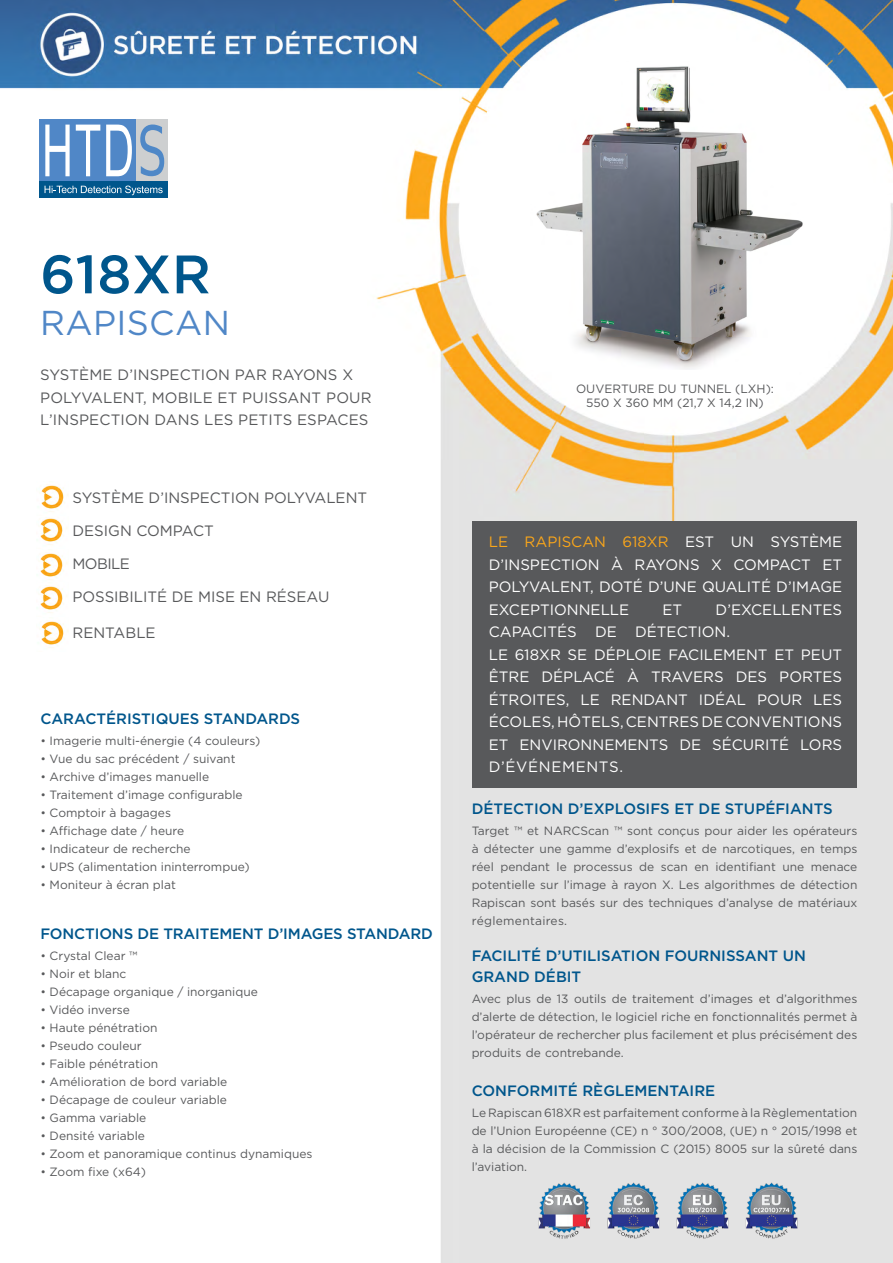
<style>
.page{position:relative;width:893px;height:1263px;background:#fff}
.page>*{position:absolute;margin:0;border:0;box-sizing:border-box;transform-origin:0 0}
.t1{font:500 54px "Gotham";letter-spacing:.01em;color:#00568c}
.t2{font:34.5px "Gotham";letter-spacing:.01em;color:#5087c7}
.t3{font:15px "Gotham";color:#fff}
.t4{font:15px/22.5px "Gotham";color:#58595b}
.t5{font:500 15px/21px "Gotham";color:#00568c}
.t6{font:15px "Gotham";color:#faa61a}
.t7{font:15px/22.5px "Gotham";letter-spacing:.045em;color:#fff}
.t8{font:12px/18px "Gotham";color:#58595b}
.s1{font-weight:300}
</style>
<div class="page">
<img style="left:0;top:0;width:893px;height:1263px">
<img style="left:36px;top:514px;width:32px;height:138px">
<div style="left:472px;top:521px;width:385px;height:266px;background:#58595b"></div>
<hr style="left:39px;top:180px;width:129px;height:1px;background:#fff">
<div style="left:39px;top:119px;width:97px;height:61px;background:#5087c7"></div>
<div style="left:136px;top:119px;width:32px;height:61px;background:#cdcfd0"></div>
<div style="left:39px;top:181px;width:129px;height:17px;background:#00568c"></div>
<svg style="left:45px;top:186px;width:118px;height:9px"></svg>
<svg style="left:45px;top:125px;width:25px;height:51px"></svg>
<svg style="left:76px;top:125px;width:24px;height:51px"></svg>
<svg style="left:106px;top:125px;width:26px;height:51px"></svg>
<svg style="left:140px;top:125px;width:24px;height:51px"></svg>
<img style="left:37px;top:482px;width:31px;height:34px">
<img style="left:531px;top:62px;width:278px;height:308px">
<img style="left:525px;top:1173px;width:283px;height:71px">
<h1 class="t1" style="left:40px;top:244px;width:172px">618XR</h1>
<h2 class="t2" style="left:40px;top:304px;width:191px">RAPISCAN</h2>
<p class="t4" style="left:40px;top:363px;width:333px">SYSTÈME D’INSPECTION PAR RAYONS X<br>POLYVALENT, MOBILE ET PUISSANT POUR ’L INSPECTION DANS LES PETITS ESPACES</p>
<p class="t4" style="left:73px;top:486px;width:296px">SYSTÈME D’INSPECTION POLYVALENT</p>
<p class="t4" style="left:73px;top:519px;width:143px">DESIGN COMPACT</p>
<p class="t4" style="left:73px;top:552px;width:59px">MOBILE</p>
<p class="t4" style="left:73px;top:585px;width:258px">POSSIBILITÉ DE MISE EN RÉSEAU</p>
<p class="t4" style="left:73px;top:621px;width:85px">RENTABLE</p>
<p class="t5" style="left:40px;top:708px;width:261px">CARACTÉRISTIQUES STANDARDS</p>
<p class="t8" style="left:40px;top:731px;width:221px"><span class="s1">•</span> Imagerie multi-énergie (4 couleurs(</p>
<p class="t8" style="left:40px;top:749px;width:197px"><span class="s1">•</span> Vue du sac précédent / suivant</p>
<p class="t8" style="left:40px;top:767px;width:170px"><span class="s1">•</span> Archive d’images manuelle</p>
<p class="t8" style="left:40px;top:785px;width:204px"><span class="s1">•</span> Traitement d’image configurable</p>
<p class="t8" style="left:40px;top:803px;width:132px"><span class="s1">•</span> Comptoir à bagages</p>
<p class="t8" style="left:40px;top:821px;width:145px"><span class="s1">•</span> Affichage date / heure</p>
<p class="t8" style="left:40px;top:839px;width:152px"><span class="s1">•</span> Indicateur de recherche</p>
<p class="t8" style="left:40px;top:857px;width:211px"><span class="s1">•</span> UPS (alimentation ininterrompue(</p>
<p class="t8" style="left:40px;top:875px;width:137px"><span class="s1">•</span> Moniteur à écran plat</p>
<p class="t5" style="left:40px;top:923px;width:394px">FONCTIONS DE TRAITEMENT D’IMAGES STANDARD</p>
<p class="t8" style="left:40px;top:946px;width:99px"><span class="s1">•</span> Crystal Clear TM</p>
<p class="t8" style="left:40px;top:964px;width:87px"><span class="s1">•</span> Noir et blanc</p>
<p class="t8" style="left:40px;top:982px;width:219px"><span class="s1">•</span> Décapage organique / inorganique</p>
<p class="t8" style="left:40px;top:1000px;width:91px"><span class="s1">•</span> Vidéo inverse</p>
<p class="t8" style="left:40px;top:1018px;width:119px"><span class="s1">•</span> Haute pénétration</p>
<p class="t8" style="left:40px;top:1036px;width:103px"><span class="s1">•</span> Pseudo couleur</p>
<p class="t8" style="left:40px;top:1054px;width:119px"><span class="s1">•</span> Faible pénétration</p>
<p class="t8" style="left:40px;top:1072px;width:188px"><span class="s1">•</span> Amélioration de bord variable</p>
<p class="t8" style="left:40px;top:1090px;width:188px"><span class="s1">•</span> Décapage de couleur variable</p>
<p class="t8" style="left:40px;top:1108px;width:107px"><span class="s1">•</span> Gamma variable</p>
<p class="t8" style="left:40px;top:1126px;width:106px"><span class="s1">•</span> Densité variable</p>
<p class="t8" style="left:40px;top:1144px;width:274px"><span class="s1">•</span> Zoom et panoramique continus dynamiques</p>
<p class="t8" style="left:40px;top:1162px;width:107px"><span class="s1">•</span> Zoom fixe (x64(</p>
<p class="t8" style="left:576px;top:381px;width:199px;line-height:14.4px;text-align:center">OUVERTURE DU TUNNEL (LXH :(<br>550 X 360 MM (21,7 X 14,2 IN(</p>
<p class="t6" style="left:489px;top:534px;width:21px">LE</p>
<p class="t6" style="left:525px;top:534px;width:83px">RAPISCAN</p>
<p class="t6" style="left:623px;top:534px;width:47px">618XR</p>
<p class="t3" style="left:685px;top:534px;width:31px">EST</p>
<p class="t3" style="left:731px;top:534px;width:25px">UN</p>
<p class="t3" style="left:771px;top:534px;width:73px">SYSTÈME</p>
<p class="t3" style="left:611px;top:556px;width:13px">À</p>
<p class="t3" style="left:489px;top:556px;width:113px">D’INSPECTION</p>
<p class="t3" style="left:489px;top:579px;width:355px">POLYVALENT, DOTÉ D’UNE QUALITÉ D’IMAGE</p>
<p class="t3" style="left:716px;top:601px;width:128px">D’EXCELLENTES</p>
<p class="t3" style="left:635px;top:556px;width:67px">RAYONS</p>
<p class="t3" style="left:733px;top:556px;width:79px">COMPACT</p>
<p class="t3" style="left:711px;top:556px;width:12px">X</p>
<p class="t3" style="left:822px;top:556px;width:21px">ET</p>
<p class="t3" style="left:489px;top:601px;width:142px">EXCEPTIONNELLE</p>
<p class="t3" style="left:663px;top:601px;width:21px">ET</p>
<p class="t3" style="left:489px;top:624px;width:89px">CAPACITÉS</p>
<p class="t3" style="left:595px;top:624px;width:23px">DE</p>
<p class="t3" style="left:635px;top:624px;width:96px">DÉTECTION.</p>
<p class="t3" style="left:489px;top:646px;width:21px">LE</p>
<p class="t3" style="left:515px;top:646px;width:47px">618XR</p>
<p class="t3" style="left:568px;top:646px;width:21px">SE</p>
<p class="t3" style="left:594px;top:646px;width:69px">DÉPLOIE</p>
<p class="t3" style="left:668px;top:646px;width:101px">FACILEMENT</p>
<p class="t3" style="left:774px;top:646px;width:21px">ET</p>
<p class="t3" style="left:801px;top:646px;width:43px">PEUT</p>
<p class="t3" style="left:489px;top:669px;width:42px">ÊTRE</p>
<p class="t3" style="left:541px;top:669px;width:75px">DÉPLACÉ</p>
<p class="t3" style="left:627px;top:669px;width:13px">À</p>
<p class="t3" style="left:651px;top:669px;width:74px">TRAVERS</p>
<p class="t3" style="left:736px;top:669px;width:33px">DES</p>
<p class="t3" style="left:779px;top:669px;width:64px">PORTES</p>
<p class="t3" style="left:489px;top:691px;width:82px">ÉTROITES,</p>
<p class="t3" style="left:489px;top:714px;width:355px">ÉCOLES,HÔTELS,CENTRESDECONVENTIONS</p>
<p class="t3" style="left:800px;top:736px;width:43px">LORS</p>
<p class="t3" style="left:699px;top:691px;width:49px">IDÉAL</p>
<p class="t3" style="left:757px;top:691px;width:46px">POUR</p>
<p class="t3" style="left:813px;top:691px;width:30px">LES</p>
<p class="t3" style="left:611px;top:691px;width:79px">RENDANT</p>
<p class="t3" style="left:580px;top:691px;width:21px">LE</p>
<p class="t3" style="left:712px;top:736px;width:79px">SÉCURITÉ</p>
<p class="t3" style="left:519px;top:736px;width:150px">ENVIRONNEMENTS</p>
<p class="t7" style="left:489px;top:733px;width:136px">ET<br>D’ÉVÉNEMENTS.</p>
<p class="t3" style="left:679px;top:736px;width:23px">DE</p>
<p class="t5" style="left:472px;top:798px;width:363px">DÉTECTION D’EXPLOSIFS ET DE STUPÉFIANTS</p>
<p class="t8" style="left:472px;top:822px;width:387px;text-align:right">Target ™ et NARCScan ™ sont conçus pour aider les opérateurs à détecter une gamme d’explosifs et de narcotiques, en temps menace</p>
<p class="t8" style="left:472px;top:858px;width:387px">réel<br>potentielle sur ’l image à rayon X. Les algorithmes de détection Rapiscan sont basés sur des techniques d’analyse de matériaux réglementaires.</p>
<p class="t5" style="left:472px;top:945px;width:336px">FACILITÉ D’UTILISATION FOURNISSANT UN<br>GRAND DÉBIT</p>
<p class="t8" style="left:776px;top:990px;width:83px">d’algorithmes</p>
<p class="t8" style="left:715px;top:858px;width:62px">identifiant</p>
<p class="t8" style="left:500px;top:858px;width:51px">pendant</p>
<p class="t8" style="left:557px;top:858px;width:12px">le</p>
<p class="t8" style="left:639px;top:858px;width:17px">de</p>
<p class="t8" style="left:573px;top:858px;width:61px">processus</p>
<p class="t8" style="left:661px;top:858px;width:29px">scan</p>
<p class="t8" style="left:694px;top:858px;width:16px">en</p>
<p class="t8" style="left:782px;top:858px;width:23px">une</p>
<p class="t8" style="left:506px;top:990px;width:26px">plus</p>
<p class="t8" style="left:536px;top:990px;width:17px">de</p>
<p class="t8" style="left:574px;top:990px;width:34px">outils</p>
<p class="t8" style="left:612px;top:990px;width:17px">de</p>
<p class="t8" style="left:700px;top:990px;width:55px">d’images</p>
<p class="t8" style="left:632px;top:990px;width:64px">traitement</p>
<p class="t8" style="left:472px;top:990px;width:387px">Avec<br>d’alerte de détection le, logiciel riche en fonctionnalités permet à ’l opérateur de rechercher plus facilement et plus précisément des produits de contrebande.</p>
<p class="t5" style="left:472px;top:1080px;width:245px">CONFORMITÉ RÈGLEMENTAIRE</p>
<p class="t8" style="left:472px;top:1104px;width:387px;text-align:justify">Le Rapiscan 618XR est parfaitement conforme laà Règlementation de ’l Union Européenne (CE) n ° 300/2008, (UE) n ° 2015/1998 et à la décision de la Commission C (2015) 8005 sur la sûreté dans ’l aviation.</p>
<p class="t8" style="left:557px;top:990px;width:13px">13</p>
<p class="t8" style="left:759px;top:990px;width:13px">et</p>
</div>
